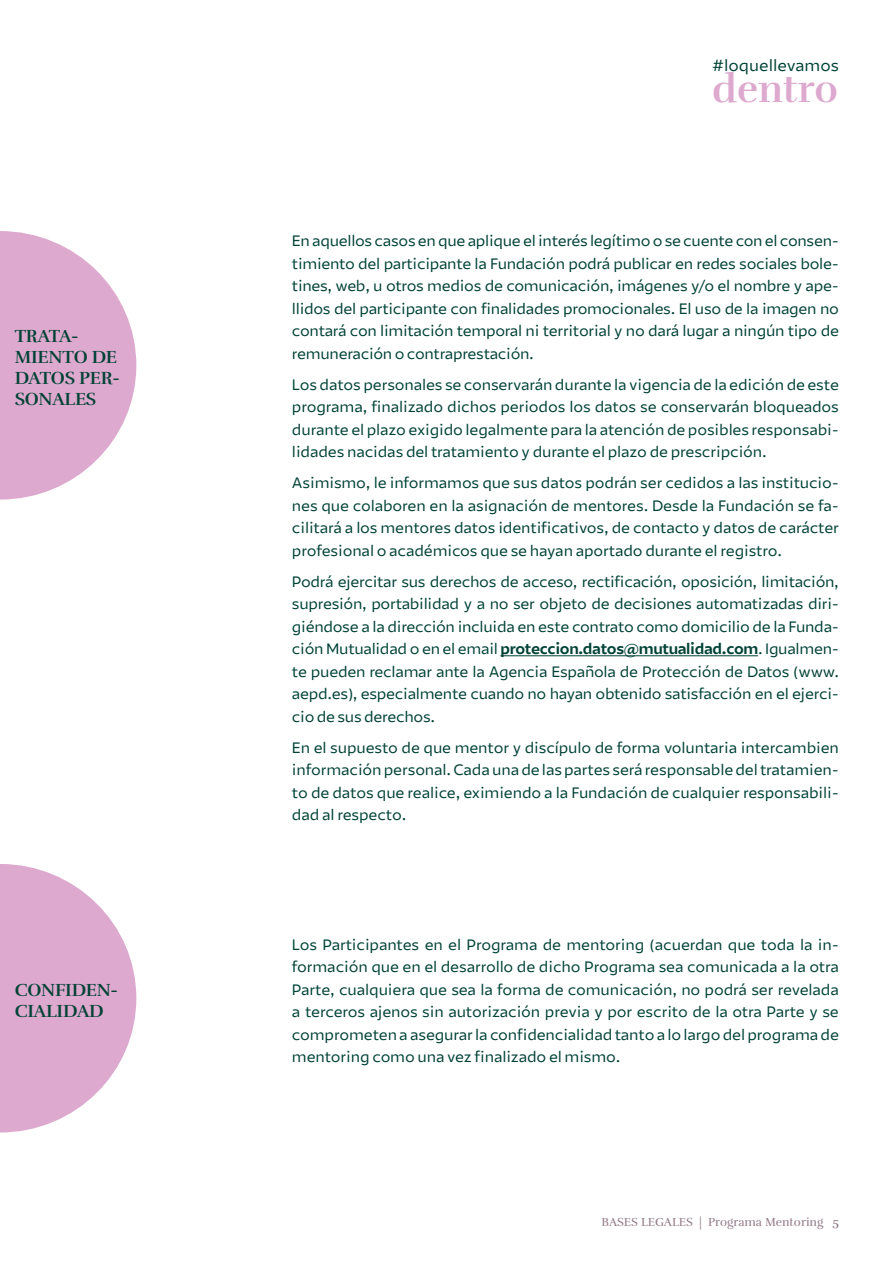
<style>
.page{position:relative;width:893px;height:1263px;background:#fff}
.page>*{position:absolute;margin:0;border:0;box-sizing:border-box;transform-origin:0 0}
.t1{font:700 39.3px "Rufina";color:#dda9ce}
.t2{font:700 18px/21px "Rufina";letter-spacing:-.01em;color:#004236}
.t3{font:15.9px "Mutualidad";color:#004236}
.t4{font:15px/22.5px "Mutualidad";letter-spacing:-.01em;color:#004236;text-align:justify}
.t5{font:12px "Rufina";color:#947b89}
.s1{font-weight:700}
</style>
<div class="page">
<svg style="left:0;top:231px;width:136px;height:269px"></svg>
<hr style="left:500px;top:655px;width:258px;height:1px;background:#004236">
<svg style="left:0;top:864px;width:136px;height:268px"></svg>
<p class="t2" style="left:15px;top:326px;width:107px">TRATA-<br>MIENTO DE<br>DATOS PER-<br>SONALES</p>
<p class="t2" style="left:15px;top:980px;width:105px">CONFIDEN-<br>CIALIDAD</p>
<p class="t3" style="left:712px;top:56px;width:128px">#loquellevamos</p>
<h1 class="t1" style="left:712px;top:65px;width:127px">dentro</h1>
<p class="t4" style="left:292px;top:230px;width:548px">En aquellos casos en que aplique el interés legítimo o se cuente con el consen&shy;timiento del participante la Fundación podrá publicar en redes sociales bole&shy;tines, web, u otros medios de comunicación, imágenes y/o el nombre y ape&shy;llidos del participante con finalidades promocionales. El uso de la imagen no contará con limitación temporal ni territorial y no dará lugar a ningún tipo de remuneración o contraprestación.</p>
<p class="t4" style="left:292px;top:373px;width:548px">Los datos personales se conservarán durante la vigencia de la edición de este programa, finalizado dichos periodos los datos se conservarán bloqueados durante el plazo exigido legalmente para la atención de posibles responsabi&shy;lidades nacidas del tratamiento y durante el plazo de prescripción.</p>
<p class="t4" style="left:292px;top:472px;width:549px">Asimismo, le informamos que sus datos podrán ser cedidos a las institucio&shy;nes que colaboren en la asignación de mentores. Desde la Fundación se fa&shy;cilitará a los mentores datos identificativos, de contacto y datos de carácter profesional o académicos que se hayan aportado durante el registro.</p>
<p class="t4" style="left:292px;top:570px;width:549px">Podrá ejercitar sus derechos de acceso, rectificación, oposición, limitación, supresión, portabilidad y a no ser objeto de decisiones automatizadas diri&shy;giéndose a la dirección incluida en este contrato como domicilio de la Funda&shy;ción Mutualidad o en el email <span class="s1">proteccion.datos@mutualidad.com</span>. Igualmen&shy;te pueden reclamar ante la Agencia Española de Protección de Datos (www. aepd.es), especialmente cuando no hayan obtenido satisfacción en el ejerci&shy;cio de sus derechos.</p>
<p class="t4" style="left:292px;top:736px;width:548px">En el supuesto de que mentor y discípulo de forma voluntaria intercambien información personal. Cada una de las partes será responsable del tratamien&shy;to de datos que realice, eximiendo a la Fundación de cualquier responsabili&shy;dad al respecto.</p>
<p class="t4" style="left:292px;top:933px;width:548px">Los Participantes en el Programa de mentoring (acuerdan que toda la in&shy;formación que en el desarrollo de dicho Programa sea comunicada a la otra Parte, cualquiera que sea la forma de comunicación, no podrá ser revelada a terceros ajenos sin autorización previa y por escrito de la otra Parte y se comprometen a asegurar la confidencialidad tanto a lo largo del programa de mentoring como una vez finalizado el mismo.</p>
<p class="t5" style="left:602px;top:1214px;width:239px">BASES LEGALES | Programa Mentoring <span class="s1">5</span></p>
</div>
